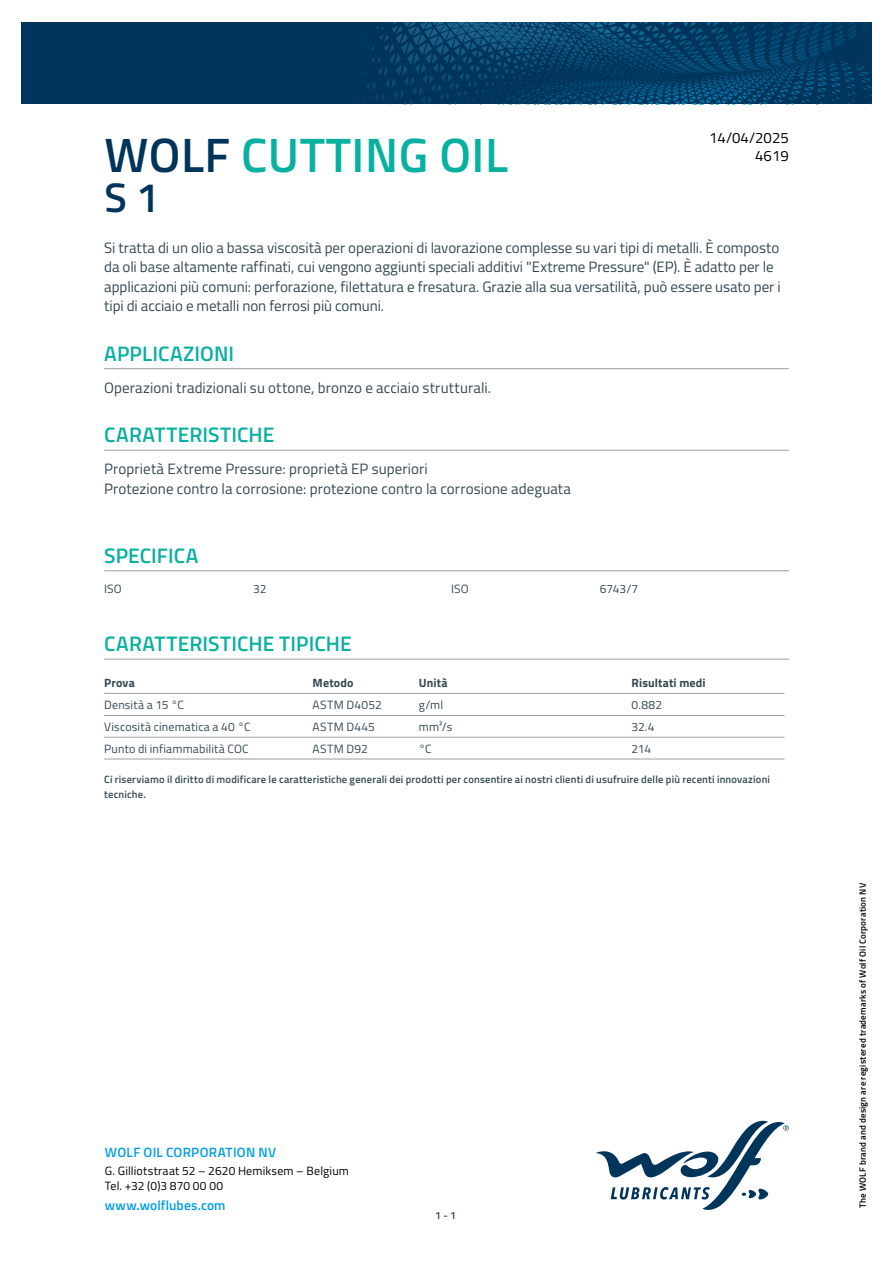
<style>
.page{position:relative;width:893px;height:1263px;background:#fff}
.page>*{position:absolute;margin:0;border:0;box-sizing:border-box;transform-origin:0 0}
.t1{font:600 48.3px "Titillium";letter-spacing:.01em;color:#08b0a0}
.t2{font:600 41.4px "Titillium";color:#00355b}
.t3{font:600 21px "Titillium";letter-spacing:.005em;color:#08b0a0}
.t4{font:15px/19.5px "Titillium";color:#364953}
.t5{font:15px/18px "Titillium";color:#000;text-align:right}
.t6{font:600 13.5px "Titillium";letter-spacing:.015em;color:#009fe3}
.t7{font:12px "Titillium";letter-spacing:.015em;color:#364953}
.t8{font:12px/14.4px "Titillium";letter-spacing:.015em;color:#000}
.t9{font:700 12px "Titillium";letter-spacing:.015em;color:#364953}
.t10{font:600 10.5px/15px "Titillium";letter-spacing:.02em;color:#364953}
.t11{font:600 9px "Titillium";letter-spacing:.025em;color:#000}
.s1{color:#00355b}
</style>
<div class="page">
<svg style="left:596px;top:1121px;width:193px;height:89px"></svg>
<svg style="left:21px;top:22px;width:851px;height:82px;background:#013b62"></svg>
<hr style="left:104px;top:368px;width:685px;height:1px;background:#9d9d9c">
<hr style="left:104px;top:450px;width:685px;height:1px;background:#9d9d9c">
<hr style="left:104px;top:570px;width:685px;height:1px;background:#9d9d9c">
<hr style="left:104px;top:659px;width:685px;height:1px;background:#9d9d9c">
<hr style="left:104px;top:693px;width:209px;height:1px;background:#9d9d9c">
<hr style="left:313px;top:693px;width:106px;height:1px;background:#9d9d9c">
<hr style="left:419px;top:693px;width:212px;height:1px;background:#9d9d9c">
<hr style="left:631px;top:693px;width:153px;height:1px;background:#9d9d9c">
<hr style="left:104px;top:715px;width:209px;height:1px;background:#9d9d9c">
<hr style="left:313px;top:715px;width:106px;height:1px;background:#9d9d9c">
<hr style="left:419px;top:715px;width:212px;height:1px;background:#9d9d9c">
<hr style="left:631px;top:715px;width:153px;height:1px;background:#9d9d9c">
<hr style="left:104px;top:737px;width:209px;height:1px;background:#9d9d9c">
<hr style="left:313px;top:737px;width:106px;height:1px;background:#9d9d9c">
<hr style="left:419px;top:737px;width:212px;height:1px;background:#9d9d9c">
<hr style="left:631px;top:737px;width:153px;height:1px;background:#9d9d9c">
<hr style="left:104px;top:759px;width:209px;height:1px;background:#9d9d9c">
<hr style="left:313px;top:759px;width:106px;height:1px;background:#9d9d9c">
<hr style="left:419px;top:759px;width:212px;height:1px;background:#9d9d9c">
<hr style="left:631px;top:759px;width:153px;height:1px;background:#9d9d9c">
<p class="t5" style="left:709px;top:128px;width:81px">14/04/2025<br>4619</p>
<h1 class="t1" style="left:104px;top:118px;width:405px"><span class="s1">WOLF</span> CUTTING OIL</h1>
<h2 class="t2" style="left:104px;top:166px;width:56px">S 1</h2>
<p class="t4" style="left:104px;top:237px;width:678px">Si tratta di un olio a bassa viscosità per operazioni di lavorazione complesse su vari tipi di metalli. È composto da oli base altamente raffinati, cui vengono aggiunti speciali additivi "Extreme Pressure" (EP). È adatto per le applicazioni più comuni: perforazione, filettatura e fresatura. Grazie alla sua versatilità, può essere usato per i tipi di acciaio e metalli non ferrosi più comuni.</p>
<h3 class="t3" style="left:104px;top:337px;width:131px">APPLICAZIONI</h3>
<p class="t4" style="left:104px;top:377px;width:388px">Operazioni tradizionali su ottone, bronzo e acciaio strutturali.</p>
<h3 class="t3" style="left:104px;top:419px;width:172px">CARATTERISTICHE</h3>
<p class="t4" style="left:104px;top:459px;width:468px">Proprietà Extreme Pressure: proprietà EP superiori<br>Protezione contro la corrosione: protezione contro la corrosione adeguata</p>
<h3 class="t3" style="left:104px;top:539px;width:96px">SPECIFICA</h3>
<p class="t7" style="left:104px;top:580px;width:19px">ISO</p>
<p class="t7" style="left:253px;top:580px;width:15px">32</p>
<p class="t7" style="left:451px;top:580px;width:19px">ISO</p>
<p class="t7" style="left:600px;top:580px;width:40px">6743/7</p>
<h3 class="t3" style="left:104px;top:628px;width:249px">CARATTERISTICHE TIPICHE</h3>
<p class="t9" style="left:104px;top:674px;width:32px">Prova</p>
<p class="t9" style="left:313px;top:674px;width:43px">Metodo</p>
<p class="t9" style="left:419px;top:674px;width:30px">Unità</p>
<p class="t9" style="left:631px;top:674px;width:76px">Risultati medi</p>
<p class="t7" style="left:104px;top:696px;width:81px">Densità a 15 °C</p>
<p class="t7" style="left:313px;top:696px;width:71px">ASTM D4052</p>
<p class="t7" style="left:419px;top:696px;width:26px">g/ml</p>
<p class="t7" style="left:631px;top:696px;width:32px">0.882</p>
<p class="t7" style="left:104px;top:718px;width:148px">Viscosità cinematica a 40 °C</p>
<p class="t7" style="left:313px;top:718px;width:64px">ASTM D445</p>
<p class="t7" style="left:419px;top:718px;width:35px">mm²/s</p>
<p class="t7" style="left:631px;top:718px;width:25px">32.4</p>
<p class="t7" style="left:104px;top:740px;width:146px">Punto di infiammabilità COC</p>
<p class="t7" style="left:313px;top:740px;width:57px">ASTM D92</p>
<p class="t7" style="left:419px;top:740px;width:14px">°C</p>
<p class="t7" style="left:631px;top:740px;width:21px">214</p>
<p class="t10" style="left:104px;top:771px;width:667px">Ci riserviamo il diritto di modificare le caratteristiche generali dei prodotti per consentire ai nostri clienti di usufruire delle più recenti innovazioni tecniche.</p>
<p class="t6" style="left:105px;top:1142px;width:173px">WOLF OIL CORPORATION NV</p>
<p class="t8" style="left:105px;top:1163px;width:246px">G. Gilliotstraat 52 – 2620 Hemiksem – Belgium<br>Tel. +32 (0)3 870 00 00</p>
<p class="t6" style="left:105px;top:1195px;width:122px">www.wolflubes.com</p>
<p class="t10" style="left:435px;top:1207px;width:22px">1 - 1</p>
<p class="t11" style="left:856px;top:1208px;width:326px;rotate:-90deg">The WOLF brand and design are registered trademarks of Wolf Oil Corporation NV</p>
</div>
